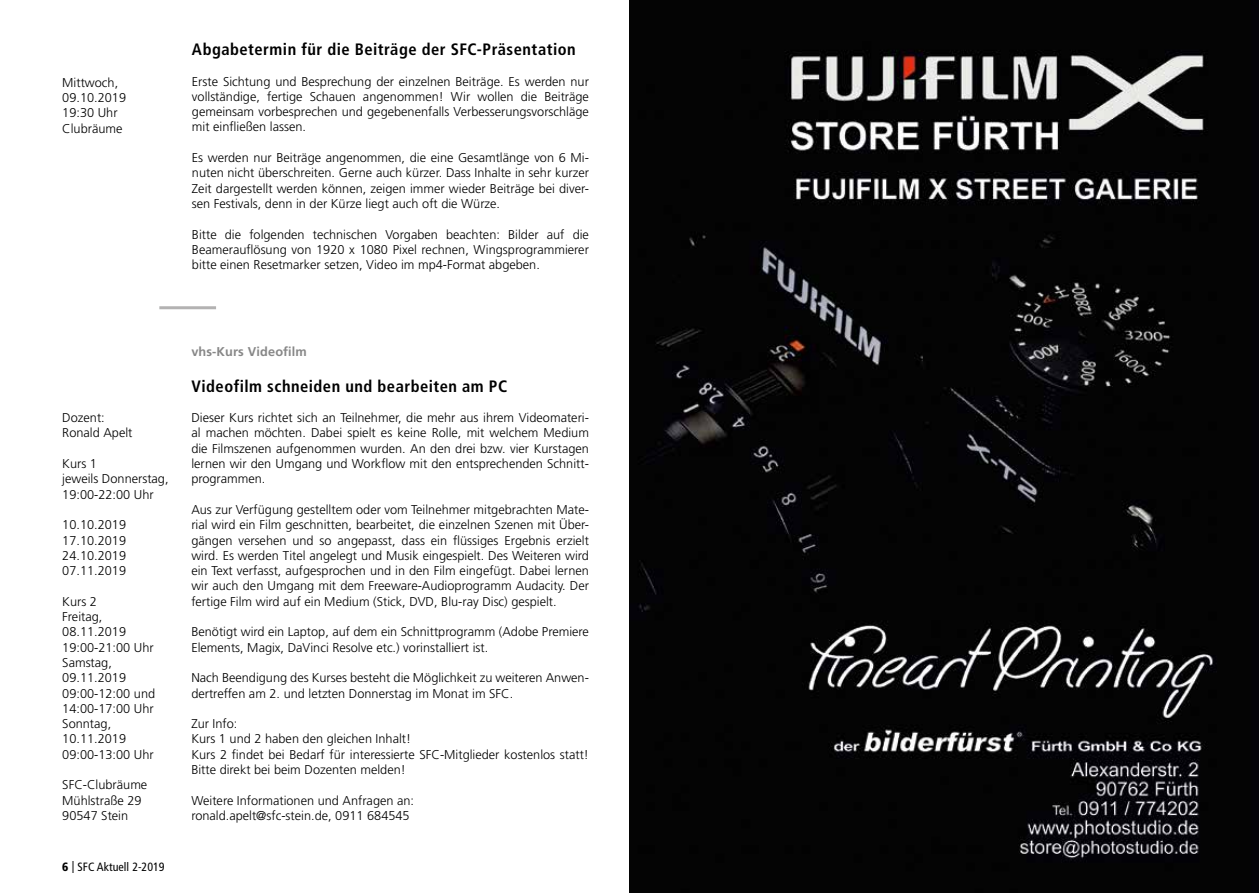
<style>
.page{position:relative;width:1259px;height:893px;background:#fff}
.page>*{position:absolute;margin:0;border:0;box-sizing:border-box;transform-origin:0 0}
.t1{font:700 condensed 16.5px "Frutiger";letter-spacing:.03em;color:#000}
.t2{font:300 12.75px/15.3px "Frutiger";color:#000}
.t3{font:700 12.75px "Frutiger";letter-spacing:.01em;color:#878787}
.t4{font:condensed 12px "Frutiger";color:#000}
.s1{font-weight:900}
</style>
<div class="page">
<img style="left:629px;top:0;width:630px;height:893px">
<hr style="left:159px;top:306px;width:57px;height:3px;background:#b3b2b2">
<p class="t2" style="left:62px;top:75px;width:65px">Mittwoch,<br>09.10.2019<br>19:30 Uhr<br>Clubräume</p>
<p class="t1" style="left:192px;top:39px;width:385px">Abgabetermin für die Beiträge der SFC-Präsentation</p>
<p class="t2" style="left:192px;top:73px;width:398px;text-align:justify">Erste Sichtung und Besprechung der einzelnen Beiträge. Es werden nur vollständige, fertige Schauen angenommen! Wir wollen die Beiträge gemeinsam vorbesprechen und gegebenenfalls Verbesserungsvorschläge mit einfließen lassen.</p>
<p class="t2" style="left:192px;top:150px;width:398px;text-align:justify">Es werden nur Beiträge angenommen, die eine Gesamtlänge von 6 Mi&shy;nuten nicht überschreiten. Gerne auch kürzer. Dass Inhalte in sehr kurzer Zeit dargestellt werden können, zeigen immer wieder Beiträge bei diver&shy;sen Festivals, denn in der Kürze liegt auch oft die Würze.</p>
<p class="t2" style="left:192px;top:226px;width:398px;text-align:justify">Bitte die folgenden technischen Vorgaben beachten: Bilder auf die Beamerauflösung von 1920 x 1080 Pixel rechnen, Wingsprogrammierer bitte einen Resetmarker setzen, Video im mp4-Format abgeben.</p>
<p class="t2" style="left:62px;top:410px;width:72px">Dozent:<br>Ronald Apelt</p>
<p class="t2" style="left:62px;top:456px;width:108px">Kurs 1<br>jeweils Donnerstag,<br>19:00-22:00 Uhr</p>
<p class="t2" style="left:62px;top:517px;width:65px;text-align:justify">10.10.2019<br>17.10.2019<br>24.10.2019<br>07.11.2019</p>
<p class="t2" style="left:62px;top:594px;width:94px">Kurs 2<br>Freitag,<br>08.11.2019<br>19:00-21:00 Uhr<br>Samstag,<br>09.11.2019<br>09:00-12:00 und<br>14:00-17:00 Uhr<br>Sonntag,<br>10.11.2019<br>09:00-13:00 Uhr</p>
<p class="t2" style="left:62px;top:777px;width:87px">SFC-Clubräume<br>Mühlstraße 29<br>90547 Stein</p>
<p class="t4" style="left:62px;top:860px;width:104px"><span class="s1">6</span> | SFC Aktuell 2-2019</p>
<p class="t3" style="left:191px;top:344px;width:117px">vhs-Kurs Videofilm</p>
<p class="t1" style="left:191px;top:376px;width:317px">Videofilm schneiden und bearbeiten am PC</p>
<p class="t2" style="left:191px;top:410px;width:399px;text-align:justify">Dieser Kurs richtet sich an Teilnehmer, die mehr aus ihrem Videomateri&shy;al machen möchten. Dabei spielt es keine Rolle, mit welchem Medium die Filmszenen aufgenommen wurden. An den drei bzw. vier Kurstagen lernen wir den Umgang und Workflow mit den entsprechenden Schnitt&shy;programmen.</p>
<p class="t2" style="left:191px;top:502px;width:399px;text-align:justify">Aus zur Verfügung gestelltem oder vom Teilnehmer mitgebrachten Mate&shy;rial wird ein Film geschnitten, bearbeitet, die einzelnen Szenen mit Über&shy;gängen versehen und so angepasst, dass ein flüssiges Ergebnis erzielt wird. Es werden Titel angelegt und Musik eingespielt. Des Weiteren wird ein Text verfasst, aufgesprochen und in den Film eingefügt. Dabei lernen wir auch den Umgang mit dem Freeware-Audioprogramm Audacity. Der fertige Film wird auf ein Medium (Stick, DVD, Blu-ray Disc) gespielt.</p>
<p class="t2" style="left:191px;top:624px;width:399px">Benötigt wird ein Laptop, auf dem ein Schnittprogramm (Adobe Premiere<br>Elements, Magix, DaVinci Resolve etc.) vorinstalliert ist.</p>
<p class="t2" style="left:191px;top:670px;width:399px">Nach Beendigung des Kurses besteht die Möglichkeit zu weiteren Anwen&shy;dertreffen am 2. und letzten Donnerstag im Monat im SFC.</p>
<p class="t2" style="left:191px;top:716px;width:399px">Zur Info:<br>Kurs 1 und 2 haben den gleichen Inhalt!<br>Kurs 2 findet bei Bedarf für interessierte SFC-Mitglieder kostenlos statt!<br>Bitte direkt bei beim Dozenten melden!</p>
<p class="t2" style="left:191px;top:793px;width:224px">Weitere Informationen und Anfragen an: ronald.apelt@sfc-stein.de, 0911 684545</p>
</div>
